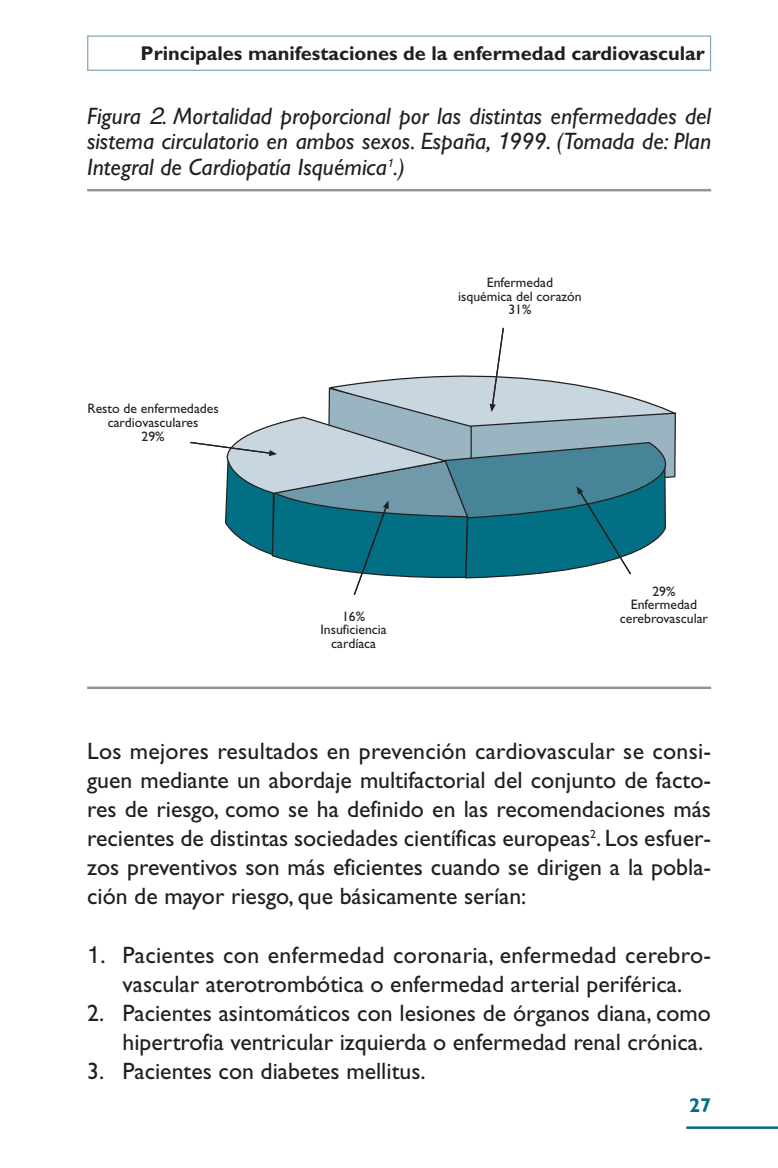
<style>
.page{position:relative;width:778px;height:1168px;background:#fff}
.page>*{position:absolute;margin:0;border:0;box-sizing:border-box;transform-origin:0 0}
.t1{font:23.75px/29px "Gill Sans";color:#231f20;text-align:justify}
.t2{font:italic 23.75px/25.5px "Gill Sans";color:#231f20;text-align:justify}
.t3{font:700 20px "Gill Sans";color:#231f20}
.t4{font:700 20px "Gill Sans";color:#036f85}
.t5{font:13.75px/13.8px "Gill Sans";color:#231f20;text-align:center}
.s1{font-family:"Helvetica"}
</style>
<div class="page">
<hr style="left:686px;top:1126px;width:92px;height:2px;background:#036f85">
<div style="left:87px;top:35px;width:624px;height:36px;border:1px solid #84a7b6"></div>
<svg style="left:190px;top:327px;width:486px;height:269px"></svg>
<hr style="left:87px;top:189px;width:624px;height:2px;background:#939598">
<hr style="left:87px;top:686px;width:624px;height:3px;background:#939598">
<p class="t3" style="left:141px;top:47px;width:565px">Principales manifestaciones de la enfermedad cardiovascular</p>
<p class="t2" style="left:87px;top:105px;width:625px">Figura <span class="s1">2</span>. Mortalidad proporcional por las distintas enfermedades del sistema circulatorio en ambos sexos. España, <span class="s1">1</span>999. (Tomada de: Plan Integral de Cardiopatía Isquémica<sup>1</sup>.)</p>
<p class="t5" style="left:87px;top:403px;width:133px">Resto de enfermedades cardiovasculares<br>29%</p>
<p class="t5" style="left:458px;top:277px;width:125px">Enfermedad isquémica del corazón<br>31%</p>
<p class="t5" style="left:320px;top:610px;width:68px">16%<br>Insuficiencia cardíaca</p>
<p class="t5" style="left:619px;top:585px;width:90px">29%<br>Enfermedad cerebrovascular</p>
<p class="t1" style="left:87px;top:739px;width:625px">Los mejores resultados en prevención cardiovascular se consi&shy;guen mediante un abordaje multifactorial del conjunto de facto&shy;res de riesgo, como se ha definido en las recomendaciones más recientes de distintas sociedades científicas europeas<sup>2</sup>.Los esfuer&shy;zos preventivos son más eficientes cuando se dirigen a la pobla&shy;ción de mayor riesgo, que básicamente serían:</p>
<p class="t1" style="left:87px;top:942px;width:625px;text-align:center"><span class="s1">1</span>. Pacientes con enfermedad coronaria, enfermedad cerebro&shy;vascular aterotrombótica o enfermedad arterial periférica.</p>
<p class="t1" style="left:122px;top:1001px;width:590px;text-indent:-35px">2. Pacientes asintomáticos con lesiones de órganos diana, como hipertrofia ventricular izquierda o enfermedad renal crónica.</p>
<p class="t1" style="left:87px;top:1059px;width:340px">3. Pacientes con diabetes mellitus.</p>
<p class="t4" style="left:689px;top:1098px;width:24px">27</p>
</div>
